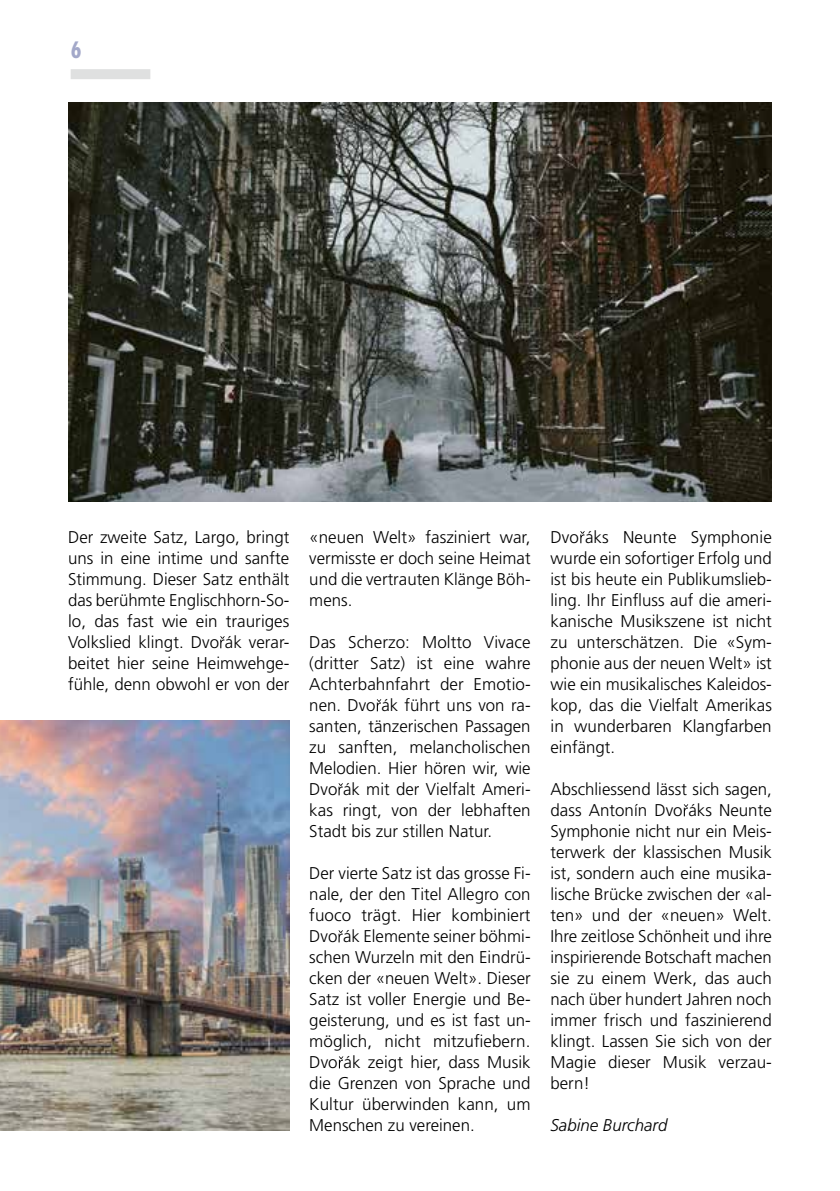
<style>
.page{position:relative;width:840px;height:1191px;background:#fff}
.page>*{position:absolute;margin:0;border:0;box-sizing:border-box;transform-origin:0 0}
.t1{font:700 condensed 22px "Futura Std";color:#a3a8c9}
.t2{font:300 17px/21px "Frutiger LT Std";color:#000;text-align:justify}
.t3{font:italic 300 17px "Frutiger LT Std";color:#000}
</style>
<div class="page">
<div style="left:71px;top:69px;width:79px;height:10px;background:#dfe0e0"></div>
<img style="left:68px;top:102px;width:703px;height:399px">
<img style="left:0;top:720px;width:289px;height:410px">
<svg style="left:220px;top:636px;width:5px;height:12px"></svg>
<svg style="left:376px;top:699px;width:5px;height:12px"></svg>
<svg style="left:338px;top:783px;width:5px;height:12px"></svg>
<svg style="left:338px;top:930px;width:5px;height:12px"></svg>
<svg style="left:338px;top:1056px;width:5px;height:12px"></svg>
<svg style="left:580px;top:531px;width:4px;height:12px"></svg>
<svg style="left:683px;top:804px;width:5px;height:12px"></svg>
<p class="t1" style="left:71px;top:36px;width:12px">6</p>
<p class="t2" style="left:68px;top:527px;width:223px">Der zweite Satz, Largo, bringt uns in eine intime und sanfte Stimmung. Dieser Satz enthält das berühmte Englischhorn-So&shy;lo, das fast wie ein trauriges Volkslied klingt. Dvo ák verar&shy;beitet hier seine Heimwehge&shy;fühle, denn obwohl er von der</p>
<p class="t2" style="left:309px;top:527px;width:223px">«neuen Welt» fasziniert war, vermisste er doch seine Heimat und die vertrauten Klänge Böh&shy;mens.</p>
<p class="t2" style="left:309px;top:632px;width:223px">Das Scherzo: Moltto Vivace (dritter Satz) ist eine wahre Achterbahnfahrt der Emotio&shy;nen. Dvo ák führt uns von ra&shy;santen, tänzerischen Passagen zu sanften, melancholischen Melodien. Hier hören wir, wie Dvo ák mit der Vielfalt Ameri&shy;kas ringt, von der lebhaften Stadt bis zur stillen Natur.</p>
<p class="t2" style="left:309px;top:863px;width:223px">Der vierte Satz ist das grosse Fi&shy;nale, der den Titel Allegro con fuoco trägt. Hier kombiniert Dvo ák Elemente seiner böhmi&shy;schen Wurzeln mit den Eindrü&shy;cken der «neuen Welt». Dieser Satz ist voller Energie und Be&shy;geisterung, und es ist fast un&shy;möglich, nicht mitzufiebern.<br>Dvo ák zeigt hier, dass Musik die Grenzen von Sprache und Kultur überwinden kann, um Menschen zu vereinen.</p>
<p class="t2" style="left:550px;top:527px;width:223px">Dvo áks Neunte Symphonie wurde ein sofortiger Erfolg und ist bis heute ein Publikumslieb&shy;ling. Ihr Einfluss auf die ameri&shy;kanische Musikszene ist nicht zu unterschätzen. Die «Sym&shy;phonie aus der neuen Welt» ist wie ein musikalisches Kaleidos&shy;kop, das die Vielfalt Amerikas in wunderbaren Klangfarben einfängt.</p>
<p class="t2" style="left:550px;top:779px;width:223px">Abschliessend lässt sich sagen, dass Antonín Dvo áks Neunte Symphonie nicht nur ein Meis&shy;terwerk der klassischen Musik ist, sondern auch eine musika&shy;lische Brücke zwischen der «al&shy;ten» und der «neuen» Welt.<br>Ihre zeitlose Schönheit und ihre inspirierende Botschaft machen sie zu einem Werk, das auch nach über hundert Jahren noch immer frisch und faszinierend klingt. Lassen Sie sich von der Magie dieser Musik verzau&shy;bern!</p>
<p class="t3" style="left:550px;top:1115px;width:118px">Sabine Burchard</p>
</div>
